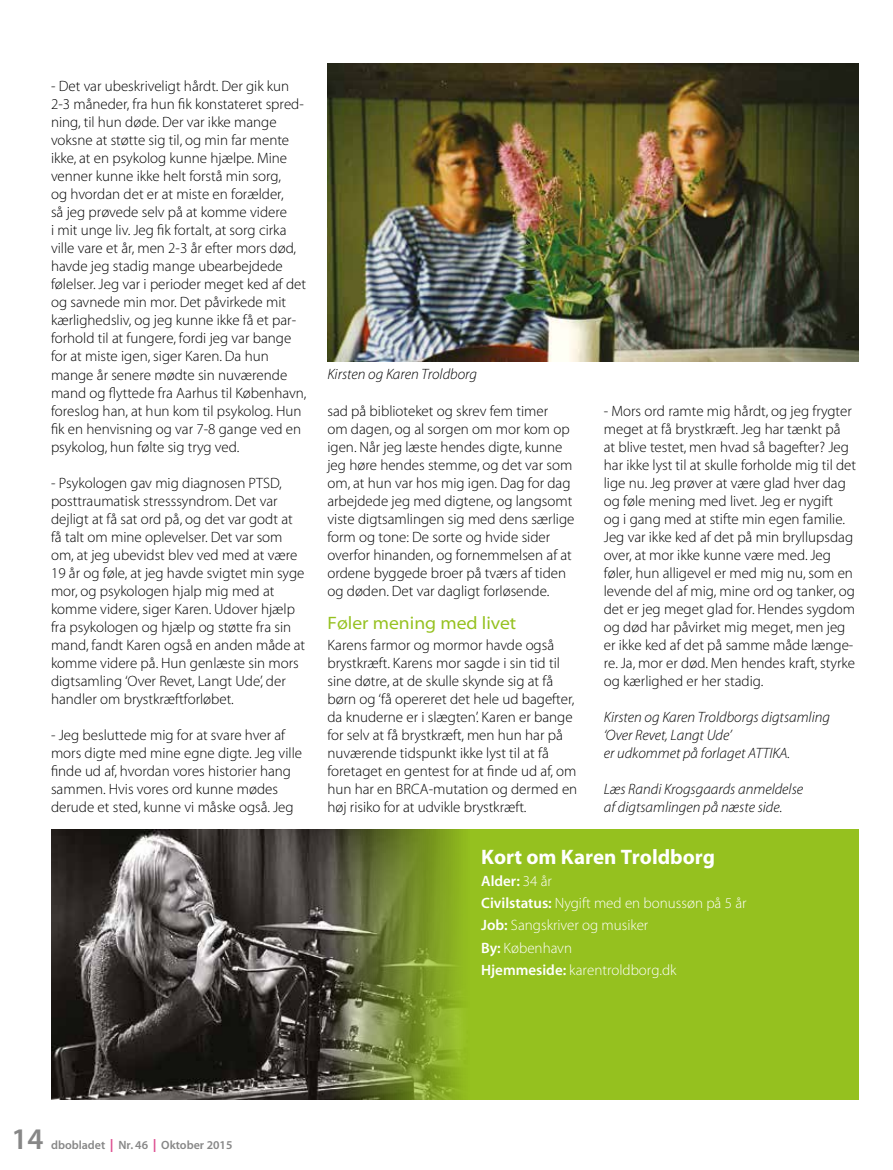
<style>
.page{position:relative;width:893px;height:1170px;background:#fff}
.page>*{position:absolute;margin:0;border:0;box-sizing:border-box;transform-origin:0 0}
.t1{font:30px "Myriad MM 565 600";color:#878787}
.t2{font:21px "Myriad MM 700 600";color:#fff}
.t3{font:18px "Myriad MM 400 700";color:#95c11f}
.t4{font:15px/18px "Myriad MM 215 600";letter-spacing:-.02em;color:#000}
.t5{font:15px/18px "Myriad MM It 215 600";color:#000}
.t6{font:15px/22.2px "Myriad MM 215 600";letter-spacing:-.02em;color:#fff}
.t7{font:15px "Myriad MM 565 600";color:#fff}
.t8{font:12px "Myriad MM 565 600";color:#878787}
.s1{font-family:"Myriad MM 215 600"}
.s2{font-family:"Myriad MM 565 600"}
.s3{font-size:19.2px;color:#de5192}
</style>
<div class="page">
<img style="left:51px;top:829px;width:276px;height:270px">
<img style="left:327px;top:64px;width:532px;height:297px">
<svg style="left:327px;top:829px;width:532px;height:270px;background:#8bb025"></svg>
<p class="t4" style="left:51px;top:78px;width:257px">- Det var ubeskriveligt hårdt. Der gik kun 2-3 måneder, fra hun fik konstateret spred&shy;ning, til hun døde. Der var ikke mange voksne at støtte sig til, og min far mente ikke, at en psykolog kunne hjælpe. Mine venner kunne ikke helt forstå min sorg,<br>og hvordan det er at miste en forælder,<br>så jeg prøvede selv på at komme videre<br>i mit unge liv. Jeg fik fortalt, at sorg cirka ville vare et år, men 2-3 år efter mors død, havde jeg stadig mange ubearbejdede følelser. Jeg var i perioder meget ked af det og savnede min mor. Det påvirkede mit kærlighedsliv, og jeg kunne ikke få et par&shy;forhold til at fungere, fordi jeg var bange for at miste igen, siger Karen. Da hun mange år senere mødte sin nuværende mand og flyttede fra Aarhus til København, foreslog han, at hun kom til psykolog. Hun fik en henvisning og var 7-8 gange ved en psykolog, hun følte sig tryg ved.</p>
<p class="t4" style="left:51px;top:474px;width:256px">- Psykologen gav mig diagnosen PTSD, posttraumatisk stresssyndrom. Det var dejligt at få sat ord på, og det var godt at få talt om mine oplevelser. Det var som om, at jeg ubevidst blev ved med at være 19 år og føle, at jeg havde svigtet min syge mor, og psykologen hjalp mig med at komme videre, siger Karen. Udover hjælp fra psykologen og hjælp og støtte fra sin mand, fandt Karen også en anden måde at komme videre på. Hun genlæste sin mors digtsamling ‘Over Revet, Langt Ude’, der handler om brystkræftforløbet.</p>
<p class="t4" style="left:51px;top:726px;width:253px">- Jeg besluttede mig for at svare hver af mors digte med mine egne digte. Jeg ville finde ud af, hvordan vores historier hang sammen. Hvis vores ord kunne mødes derude et sted, kunne vi måske også. Jeg</p>
<p class="t5" style="left:327px;top:366px;width:151px">Kirsten og Karen Troldborg</p>
<p class="t4" style="left:604px;top:402px;width:254px">- Mors ord ramte mig hårdt, og jeg frygter meget at få brystkræft. Jeg har tænkt på<br>at blive testet, men hvad så bagefter? Jeg har ikke lyst til at skulle forholde mig til det lige nu. Jeg prøver at være glad hver dag og føle mening med livet. Jeg er nygift<br>og i gang med at stifte min egen familie.<br>Jeg var ikke ked af det på min bryllupsdag over, at mor ikke kunne være med. Jeg føler, hun alligevel er med mig nu, som en levende del af mig, mine ord og tanker, og det er jeg meget glad for. Hendes sygdom og død har påvirket mig meget, men jeg er ikke ked af det på samme måde længe&shy;re. Ja, mor er død. Men hendes kraft, styrke og kærlighed er her stadig.</p>
<p class="t5" style="left:604px;top:708px;width:228px">Kirsten og Karen Troldborgs digtsamling ‘Over Revet, Langt Ude’<br>er udkommet på forlaget ATTIKA.</p>
<p class="t5" style="left:604px;top:780px;width:201px">Læs Randi Krogsgaards anmeldelse af digtsamlingen på næste side.</p>
<h2 class="t2" style="left:481px;top:846px;width:236px">Kort om Karen Troldborg</h2>
<p class="t7" style="left:481px;top:873px;width:73px">Alder: <span class="s1">34 år</span></p>
<p class="t6" style="left:481px;top:892px;width:267px"><span class="s2">Civilstatus:</span> Nygift med en bonussøn på 5 år<br><span class="s2">Job:</span> Sangskriver og musiker<br><span class="s2">By:</span> København<br><span class="s2">Hjemmeside:</span> karentroldborg.dk</p>
<p class="t4" style="left:327px;top:402px;width:249px">sad på biblioteket og skrev fem timer<br>om dagen, og al sorgen om mor kom op igen. Når jeg læste hendes digte, kunne jeg høre hendes stemme, og det var som om, at hun var hos mig igen. Dag for dag arbejdede jeg med digtene, og langsomt viste digtsamlingen sig med dens særlige form og tone: De sorte og hvide sider overfor hinanden, og fornemmelsen af at ordene byggede broer på tværs af tiden og døden. Det var dagligt forløsende.</p>
<p class="t3" style="left:327px;top:614px;width:190px">Føler mening med livet</p>
<p class="t4" style="left:327px;top:636px;width:252px">Karens farmor og mormor havde også brystkræft. Karens mor sagde i sin tid til sine døtre, at de skulle skynde sig at få børn og ‘få opereret det hele ud bagefter, da knuderne er i slægten’. Karen er bange for selv at få brystkræft, men hun har på nuværende tidspunkt ikke lyst til at få foretaget en gentest for at finde ud af, om hun har en BRCA-mutation og dermed en høj risiko for at udvikle brystkræft.</p>
<h1 class="t1" style="left:12px;top:1123px;width:34px">14</h1>
<p class="t8" style="left:51px;top:1138px;width:183px">dbobladet <span class="s3">I</span> Nr. 46 <span class="s3">I</span> Oktober 2015</p>
</div>
